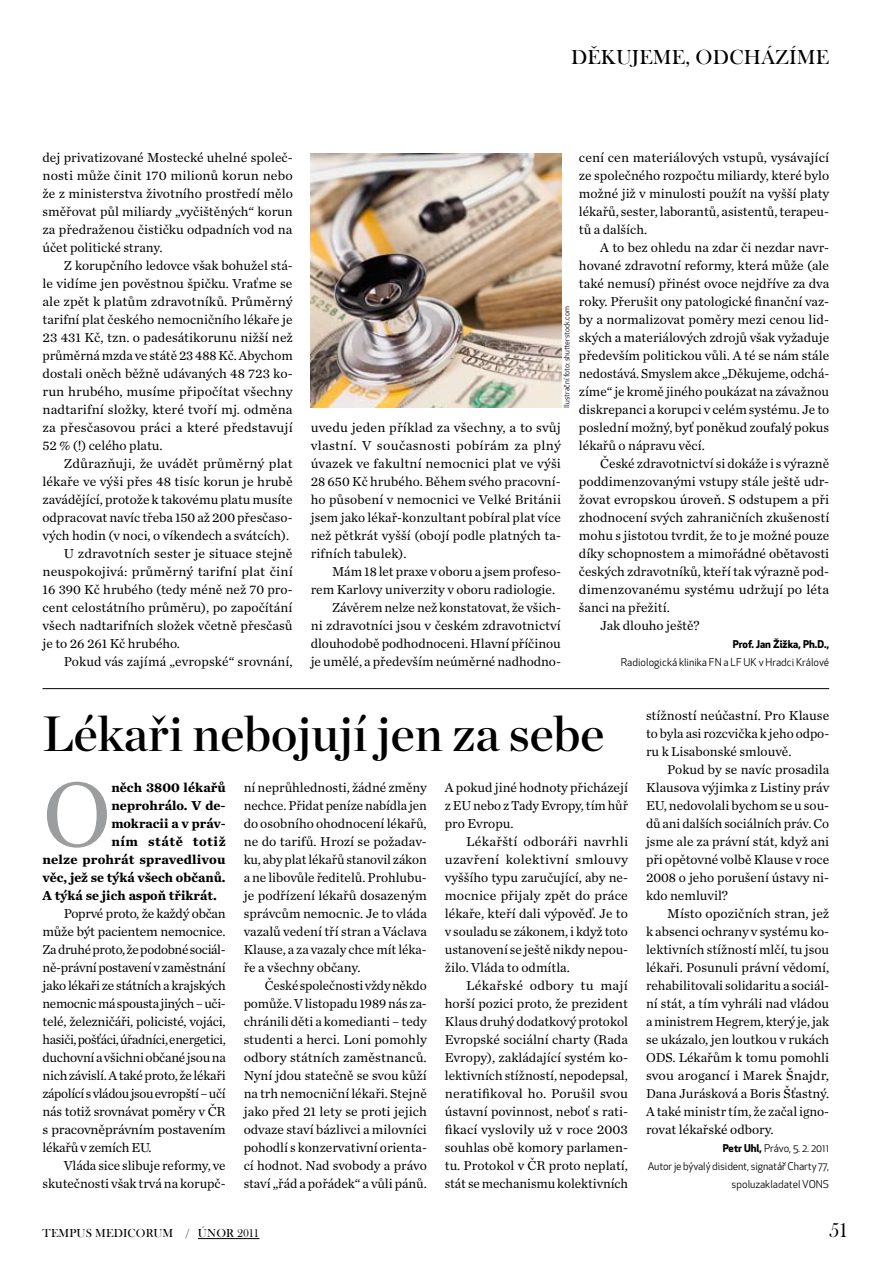
<style>
.page{position:relative;width:893px;height:1263px;background:#fff}
.page>*{position:absolute;margin:0;border:0;box-sizing:border-box;transform-origin:0 0}
.t1{font:95.55px "Chronicle Text G1";color:#9c9d9f}
.t2{font:49.5px "Chronicle Display Semi";color:#000}
.t3{font:21px "Baskerville Old Face DOT";letter-spacing:.015em;color:#000}
.t4{font:13.5px/18px "Chronicle Text G1";color:#000;text-align:justify}
.t5{font:700 13.5px "Chronicle Text G1";letter-spacing:.005em;color:#000}
.t6{font:700 13.5px "Chronicle Text G1";letter-spacing:.04em;color:#000}
.t7{font:12px "Baskerville Old Face DOT";letter-spacing:.015em;color:#000}
.t8{font:10.5px/18px "Apex New";letter-spacing:-.01em;color:#000;text-align:right}
.t9{font:700 10.5px "Apex New";color:#000}
.t10{font:7.5px "Apex New";color:#000}
.s1{font-weight:700}
</style>
<div class="page">
<hr style="left:198px;top:1238px;width:61px;height:1px;background:#000">
<hr style="left:43px;top:688px;width:786px;height:1px;background:#000">
<img style="left:310px;top:153px;width:251px;height:255px">
<h3 class="t3" style="left:571px;top:45px;width:260px">DĚKUJEME, ODCHÁZÍME</h3>
<p class="t4" style="left:43px;top:148px;width:252px">dej privatizované Mostecké uhelné společ&shy;nosti může činit 170 milionů korun nebo že z ministerstva životního prostředí mělo směřovat půl miliardy „vyčištěných“ korun za předraženou čističku odpadních vod na účet politické strany.</p>
<p class="t4" style="left:43px;top:256px;width:252px;text-indent:21px">Z korupčního ledovce však bohužel stá&shy;le vidíme jen pověstnou špičku. Vraťme se ale zpět k platům zdravotníků. Průměrný tarifní plat českého nemocničního lékaře je 23 431 Kč, tzn. o padesátikorunu nižší než průměrná mzda ve státě 23 488 Kč. Abychom dostali oněch běžně udávaných 48 723 ko&shy;run hrubého, musíme připočítat všechny nadtarifní složky, které tvoří mj. odměna za přesčasovou práci a které představují 52 % (!) celého platu.</p>
<p class="t4" style="left:64px;top:454px;width:230px">Zdůrazňuji, že uvádět průměrný plat</p>
<p class="t4" style="left:43px;top:472px;width:252px">lékaře ve výši přes 48 tisíc korun je hrubě</p>
<p class="t4" style="left:43px;top:490px;width:252px">zavádějící, protože k takovému platu musíte</p>
<p class="t4" style="left:43px;top:508px;width:252px">odpracovat navíc třeba 150 až 200 přesčaso-</p>
<p class="t4" style="left:43px;top:526px;width:248px">vých hodin (v noci, o víkendech a svátcích).</p>
<p class="t4" style="left:64px;top:544px;width:230px">U zdravotních sester je situace stejně</p>
<p class="t4" style="left:43px;top:562px;width:252px">neuspokojivá: průměrný tarifní plat činí</p>
<p class="t4" style="left:43px;top:580px;width:252px">16 390 Kč hrubého (tedy méně než 70 pro-</p>
<p class="t4" style="left:43px;top:598px;width:251px">cent celostátního průměru), po započítání</p>
<p class="t4" style="left:43px;top:616px;width:252px">všech nadtarifních složek včetně přesčasů</p>
<p class="t4" style="left:43px;top:634px;width:139px">je to 26 261 Kč hrubého.</p>
<p class="t4" style="left:64px;top:652px;width:230px">Pokud vás zajímá „evropské“ srovnání,</p>
<p class="t10" style="left:562px;top:408px;width:103px;rotate:-90deg">Ilustrační foto: shutterstock.com</p>
<p class="t4" style="left:311px;top:418px;width:252px">uvedu jeden příklad za všechny, a to svůj vlastní. V současnosti pobírám za plný úvazek ve fakultní nemocnici plat ve výši 28 650 Kč hrubého. Během svého pracovní&shy;ho působení v nemocnici ve Velké Británii jsem jako lékař-konzultant pobíral plat více než pětkrát vyšší (obojí podle platných ta&shy;rifních tabulek).</p>
<p class="t4" style="left:332px;top:562px;width:230px">Mám 18 let praxe v oboru a jsem profeso-</p>
<p class="t4" style="left:311px;top:580px;width:246px">rem Karlovy univerzity v oboru radiologie.</p>
<p class="t4" style="left:332px;top:598px;width:230px">Závěrem nelze než konstatovat, že všich-</p>
<p class="t4" style="left:311px;top:616px;width:252px">ni zdravotníci jsou v českém zdravotnictví</p>
<p class="t4" style="left:311px;top:634px;width:252px">dlouhodobě podhodnoceni. Hlavní příčinou</p>
<p class="t4" style="left:311px;top:652px;width:252px">je umělé, a především neúměrné nadhodno-</p>
<p class="t4" style="left:579px;top:148px;width:252px">cení cen materiálových vstupů, vysávající ze společného rozpočtu miliardy, které bylo možné již v minulosti použít na vyšší platy lékařů, sester, laborantů, asistentů, terapeu&shy;tů a dalších.</p>
<p class="t4" style="left:579px;top:238px;width:252px;text-indent:21px">A to bez ohledu na zdar či nezdar navr&shy;hované zdravotní reformy, která může (ale také nemusí) přinést ovoce nejdříve za dva roky. Přerušit ony patologické finanční vaz&shy;by a normalizovat poměry mezi cenou lid&shy;ských a materiálových zdrojů však vyžaduje především politickou vůli. A té se nám stále nedostává. Smyslem akce „Děkujeme, odchá&shy;zíme“ je kromě jiného poukázat na závažnou diskrepanci a korupci v celém systému. Je to poslední možný, byť poněkud zoufalý pokus lékařů o nápravu věcí.</p>
<p class="t4" style="left:600px;top:454px;width:230px">České zdravotnictví si dokáže i s výrazně</p>
<p class="t4" style="left:579px;top:472px;width:252px">poddimenzovanými vstupy stále ještě udr-</p>
<p class="t4" style="left:579px;top:490px;width:252px">žovat evropskou úroveň. S odstupem a při</p>
<p class="t4" style="left:579px;top:508px;width:252px">zhodnocení svých zahraničních zkušeností</p>
<p class="t4" style="left:579px;top:526px;width:252px">mohu s jistotou tvrdit, že to je možné pouze</p>
<p class="t4" style="left:579px;top:544px;width:252px">díky schopnostem a mimořádné obětavosti</p>
<p class="t4" style="left:579px;top:562px;width:252px">českých zdravotníků, kteří tak výrazně pod-</p>
<p class="t4" style="left:579px;top:580px;width:252px">dimenzovanému systému udržují po léta</p>
<p class="t4" style="left:579px;top:598px;width:92px">šanci na přežití.</p>
<p class="t4" style="left:600px;top:616px;width:101px">Jak dlouho ještě?</p>
<p class="t9" style="left:733px;top:637px;width:98px">Prof. Jan Žižka, Ph.D.,</p>
<p class="t8" style="left:621px;top:653px;width:210px">Radiologická klinika FN a LF UK v Hradci Králové</p>
<h2 class="t2" style="left:43px;top:695px;width:563px">Lékaři nebojují jen za sebe</h2>
<h1 class="t1" style="left:43px;top:742px;width:70px">O</h1>
<p class="t5" style="left:111px;top:777px;width:116px">něch 3800 lékařů</p>
<p class="t5" style="left:111px;top:795px;width:116px">neprohrálo. V de-</p>
<p class="t5" style="left:111px;top:813px;width:116px">mokracii a v práv-</p>
<p class="t6" style="left:111px;top:831px;width:116px">ním státě totiž</p>
<p class="t5" style="left:43px;top:849px;width:185px">nelze prohrát spravedlivou</p>
<p class="t5" style="left:43px;top:867px;width:185px">věc, jež se týká všech občanů.</p>
<p class="t5" style="left:43px;top:885px;width:176px">A týká se jich aspoň třikrát.</p>
<p class="t4" style="left:43px;top:904px;width:185px;text-indent:21px">Poprvé proto, že každý občan může být pacientem nemocnice.<br>Za druhé proto, že podobné sociál&shy;ně-právní postavení vzaměstnání jako lékaři ze státních akrajských nemocnic má spousta jiných – uči&shy;telé, železničáři, policisté, vojáci, hasiči, pošťáci, úřadníci, energetici, duchovní avšichni občané jsou na nich závislí. Ataké proto, že lékaři zápolící svládou jsou evropští – učí nás totiž srovnávat poměry v ČR s pracovněprávním postavením lékařů v zemích EU.</p>
<p class="t4" style="left:43px;top:1156px;width:185px;text-align:right">Vláda sice slibuje reformy, ve skutečnosti však trvá na korupč-</p>
<p class="t4" style="left:244px;top:778px;width:185px">ní neprůhlednosti, žádné změny nechce. Přidat peníze nabídla jen do osobního ohodnocení lékařů, ne do tarifů. Hrozí se požadav&shy;ku, aby plat lékařů stanovil zákon a ne libovůle ředitelů. Prohlubu&shy;je podřízení lékařů dosazeným správcům nemocnic. Je to vláda vazalů vedení tří stran a Václava Klause, a za vazaly chce mít léka&shy;ře a všechny občany.</p>
<p class="t4" style="left:244px;top:976px;width:185px;text-indent:21px">České společnosti vždy někdo pomůže. Vlistopadu 1989 nás za&shy;chránili děti a komedianti – tedy studenti a herci. Loni pomohly odbory státních zaměstnanců.<br>Nyní jdou statečně se svou kůží na trh nemocniční lékaři. Stejně jako před 21 lety se proti jejich odvaze staví bázlivci a milovníci pohodlí s konzervativní orienta&shy;cí hodnot. Nad svobody a právo staví „řád a pořádek“ a vůli pánů.</p>
<p class="t4" style="left:445px;top:778px;width:185px">A pokud jiné hodnoty přicházejí zEU nebo zTady Evropy, tím hůř pro Evropu.</p>
<p class="t4" style="left:445px;top:832px;width:185px;text-indent:21px">Lékařští odboráři navrhli uzavření kolektivní smlouvy vyššího typu zaručující, aby ne&shy;mocnice přijaly zpět do práce lékaře, kteří dali výpověď. Je to v souladu se zákonem, i když toto ustanovení se ještě nikdy nepou&shy;žilo. Vláda to odmítla.</p>
<p class="t4" style="left:445px;top:976px;width:185px;text-indent:21px">Lékařské odbory tu mají horší pozici proto, že prezident Klaus druhý dodatkový protokol Evropské sociální charty (Rada Evropy), zakládající systém ko&shy;lektivních stížností, nepodepsal, neratifikoval ho. Porušil svou ústavní povinnost, neboť s rati&shy;fikací vyslovily už v roce 2003 souhlas obě komory parlamen&shy;tu. Protokol v ČR proto neplatí, stát se mechanismu kolektivních</p>
<p class="t4" style="left:646px;top:706px;width:185px">stížností neúčastní. Pro Klause to byla asi rozcvička k jeho odpo&shy;ru k Lisabonské smlouvě.</p>
<p class="t4" style="left:646px;top:760px;width:185px;text-indent:21px">Pokud by se navíc prosadila Klausova výjimka z Listiny práv EU, nedovolali bychom se u sou&shy;dů ani dalších sociálních práv. Co jsme ale za právní stát, když ani při opětovné volbě Klause v roce 2008 o jeho porušení ústavy ni&shy;kdo nemluvil?</p>
<p class="t4" style="left:646px;top:904px;width:185px;text-indent:21px">Místo opozičních stran, jež k absenci ochrany v systému ko&shy;lektivních stížností mlčí, tu jsou lékaři. Posunuli právní vědomí, rehabilitovali solidaritu a sociál&shy;ní stát, a tím vyhráli nad vládou aministrem Hegrem, který je, jak se ukázalo, jen loutkou v rukách ODS. Lékařům k tomu pomohli svou arogancí i Marek Šnajdr, Dana Jurásková a Boris Šťastný.<br>Ataké ministr tím, že začal igno&shy;rovat lékařské odbory.</p>
<p class="t8" style="left:648px;top:1139px;width:183px"><span class="s1">Petr Uhl,</span> Právo, 5. 2. 2011<br>Autor je bývalý disident, signatář Charty 77, spoluzakladatel VONS</p>
<p class="t7" style="left:43px;top:1227px;width:218px">TEMPUS MEDICORUM / ÚNOR 2011</p>
<h3 class="t3" style="left:829px;top:1219px;width:21px">51</h3>
</div>
